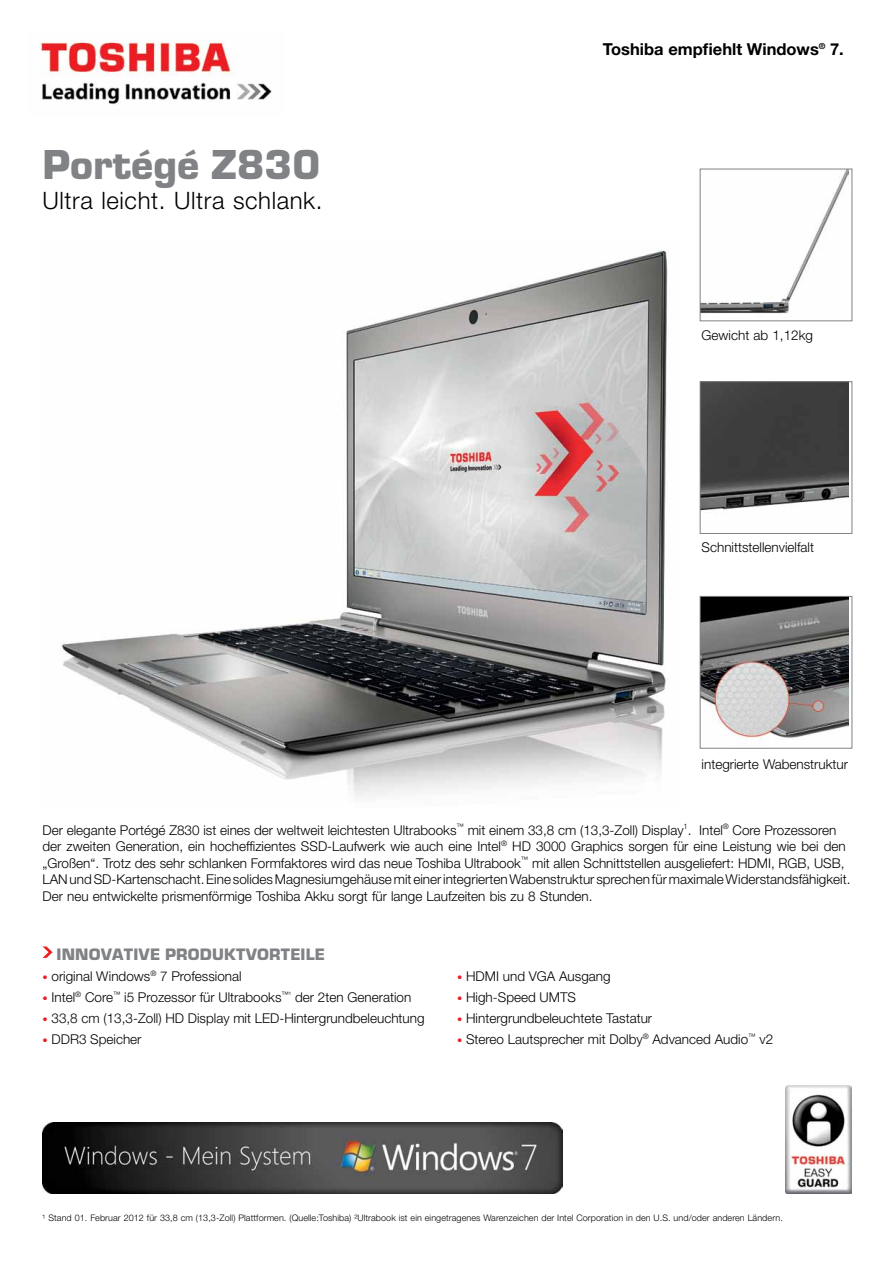
<style>
.page{position:relative;width:893px;height:1263px;background:#fff}
.page>*{position:absolute;margin:0;border:0;box-sizing:border-box;transform-origin:0 0}
.t1{font:900 43.5px "Eurostile";color:#808285}
.t2{font:300 24px "Helvetica Neue LT Pro";letter-spacing:.025em;color:#000}
.t3{font:900 17.25px "Eurostile";letter-spacing:.01em;color:#808285}
.t4{font:700 16.5px "Helvetica Neue LT Pro";color:#000}
.t5{font:300 13.5px/16.5px "Helvetica Neue LT Pro";color:#000}
.t6{font:300 9px "Helvetica Neue LT Pro";letter-spacing:.01em;color:#000}
.s1{font-size:10.5px;color:#ed1d24}
</style>
<div class="page">
<img style="left:39px;top:41px;width:233px;height:64px">
<svg style="left:43px;top:946px;width:10px;height:12px"></svg>
<img style="left:62px;top:250px;width:607px;height:547px">
<img style="left:702px;top:171px;width:147px;height:143px">
<div style="left:700px;top:169px;width:152px;height:152px;border:1px solid #808285"></div>
<img style="left:702px;top:383px;width:147px;height:128px">
<div style="left:700px;top:381px;width:152px;height:153px;border:1px solid #808285"></div>
<img style="left:702px;top:598px;width:147px;height:147px">
<div style="left:700px;top:596px;width:152px;height:153px;border:1px solid #808285"></div>
<img style="left:43px;top:1123px;width:520px;height:70px">
<img style="left:785px;top:1086px;width:66px;height:107px">
<h1 class="t1" style="left:43px;top:141px;width:279px">Portégé Z830</h1>
<h2 class="t2" style="left:43px;top:186px;width:282px">Ultra leicht. Ultra schlank.</h2>
<p class="t4" style="left:603px;top:39px;width:242px">Toshiba empfiehlt Windows<sup>®</sup> 7.</p>
<p class="t5" style="left:702px;top:326px;width:113px">Gewicht ab 1,12kg</p>
<p class="t5" style="left:702px;top:539px;width:114px">Schnittstellenvielfalt</p>
<p class="t5" style="left:702px;top:756px;width:148px">integrierte Wabenstruktur</p>
<p class="t5" style="left:43px;top:821px;width:809px">Der elegante Portégé Z830 ist eines der weltweit leichtesten Ultrabooks<sup>™</sup> mit einem 33,8 cm (13,3-Zoll) Display<sup>1</sup>. Intel<sup>®</sup> Core Prozessoren der zweiten Generation, ein hocheffizientes SSD-Laufwerk wie auch eine Intel<sup>®</sup> HD 3000 Graphics sorgen für eine Leistung wie bei den „Großen“. Trotz des sehr schlanken Formfaktores wird das neue Toshiba Ultrabook<sup>™</sup> mit allen Schnittstellen ausgeliefert: HDMI, RGB, USB, LAN und SD-Kartenschacht. Eine solides Magnesiumgehäuse mit einer integrierten Wabenstruktur sprechen für maximale Widerstandsfähigkeit.<br>Der neu entwickelte prismenförmige Toshiba Akku sorgt für lange Laufzeiten bis zu 8 Stunden.</p>
<p class="t3" style="left:57px;top:945px;width:270px">INNOVATIVE PRODUKTVORTEILE</p>
<p class="t5" style="left:43px;top:967px;width:201px"><span class="s1">•</span> original Windows<sup>®</sup> 7 Professional</p>
<p class="t5" style="left:43px;top:988px;width:370px"><span class="s1">•</span> Intel<sup>®</sup> Core<sup>™</sup> i5 Prozessor für Ultrabooks<sup>™¹</sup> der 2ten Generation</p>
<p class="t5" style="left:43px;top:1009px;width:384px"><span class="s1">•</span> 33,8 cm (13,3-Zoll) HD Display mit LED-Hintergrundbeleuchtung</p>
<p class="t5" style="left:43px;top:1030px;width:101px"><span class="s1">•</span> DDR3 Speicher</p>
<p class="t5" style="left:457px;top:967px;width:155px"><span class="s1">•</span> HDMI und VGA Ausgang</p>
<p class="t5" style="left:457px;top:988px;width:121px"><span class="s1">•</span> High-Speed UMTS</p>
<p class="t5" style="left:457px;top:1009px;width:197px"><span class="s1">•</span> Hintergrundbeleuchtete Tastatur</p>
<p class="t5" style="left:457px;top:1030px;width:318px"><span class="s1">•</span> Stereo Lautsprecher mit Dolby<sup>®</sup> Advanced Audio<sup>™</sup> v2</p>
<p class="t6" style="left:43px;top:1212px;width:742px">¹ Stand 01. Februar 2012 für 33,8 cm (13,3-Zoll) Plattformen. (Quelle:Toshiba) ²Ultrabook ist ein eingetragenes Warenzeichen der Intel Corporation in den U.S. und/oder anderen Ländern.</p>
</div>
